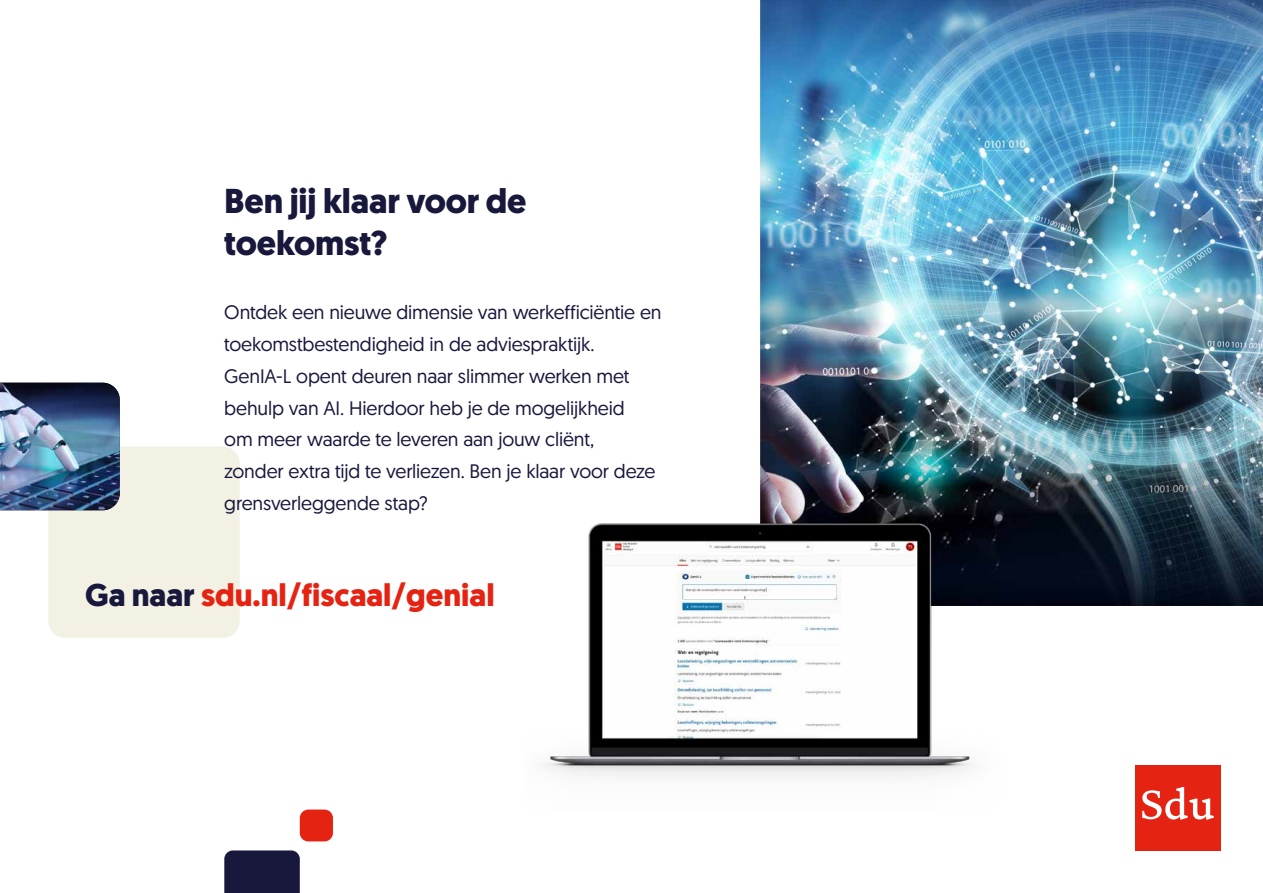
<style>
.page{position:relative;width:1263px;height:893px;background:#fff}
.page>*{position:absolute;margin:0;border:0;box-sizing:border-box;transform-origin:0 0}
.t1{font:700 34.5px/42.5px "Geomanist";letter-spacing:-.005em;color:#18183d}
.t2{font:700 31.5px "Geomanist";color:#e42313}
.t3{font:19.5px/32px "Geomanist";letter-spacing:-.01em;color:#18183d}
.s1{color:#18183d}
</style>
<div class="page">
<div style="left:48px;top:446px;width:192px;height:192px;background:#f3f1e4;border-radius:17px"></div>
<div style="left:1135px;top:765px;width:85px;height:85px;background:#e42313"></div>
<svg style="left:1142px;top:787px;width:72px;height:32px"></svg>
<img style="left:760px;top:0;width:503px;height:606px">
<div style="left:224px;top:850px;width:76px;height:43px;background:#18183d"></div>
<img style="left:0;top:383px;width:120px;height:127px">
<img style="left:543px;top:477px;width:496px;height:299px">
<div style="left:300px;top:809px;width:33px;height:32px;background:#e42313;border-radius:9px"></div>
<h1 class="t1" style="left:224px;top:179px;width:304px">Ben jij klaar voor de toekomst?</h1>
<p class="t3" style="left:224px;top:296px;width:439px">Ontdek een nieuwe dimensie van werkefficiëntie en toekomstbestendigheid in de adviespraktijk.<br>GenIA-L opent deuren naar slimmer werken met behulp van AI. Hierdoor heb je de mogelijkheid<br>om meer waarde te leveren aan jouw cliënt,<br>zonder extra tijd te verliezen. Ben je klaar voor deze grensverleggende stap?</p>
<h2 class="t2" style="left:85px;top:574px;width:411px"><span class="s1">Ga naar</span> sdu.nl/fiscaal/genial</h2>
</div>
